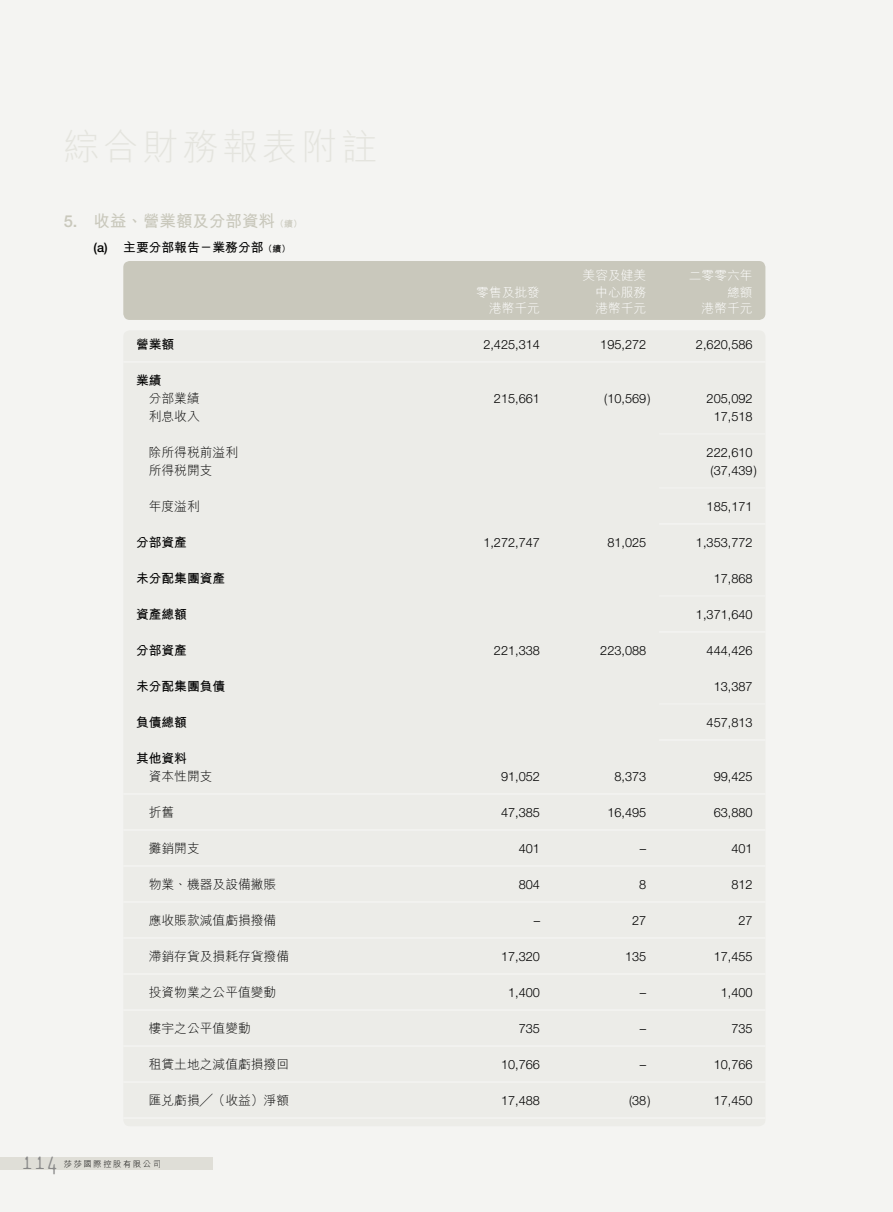
<style>
.page{position:relative;width:893px;height:1212px;background:#f4f4f2}
.page>*{position:absolute;margin:0;border:0;box-sizing:border-box;transform-origin:0 0}
.t1{font:100 27px "Platelet";color:#898989}
.t2{font:700 16.5px "M Hei HK";color:#c9c8bc}
.t3{font:300 12.75px "Helvetica Neue";color:#000}
.t4{font:300 12.75px "M Hei HK";color:#000}
.t5{font:700 12.75px "M Hei HK";color:#000}
.t6{font:300 12.75px "M Hei HK";color:#fff}
.t7{font:300 8.25px "M Hei HK";letter-spacing:.2em;color:#000}
.s1{font-family:"Helvetica Neue";font-weight:500}
.s2{font-size:9px}
</style>
<div class="page">
<div style="left:0;top:1157px;width:213px;height:12px;background:#dfded7"></div>
<div style="left:123px;top:330px;width:642px;height:796px;background:#ecece8;border-radius:6px"></div>
<div style="left:123px;top:261px;width:642px;height:59px;background:#c9c8bc;border-radius:6px"></div>
<hr style="left:123px;top:361px;width:642px;height:2px;background:#f4f4f2">
<hr style="left:659px;top:433px;width:106px;height:1px;background:#f4f4f2">
<hr style="left:659px;top:487px;width:106px;height:1px;background:#f4f4f2">
<hr style="left:659px;top:523px;width:106px;height:2px;background:#f4f4f2">
<hr style="left:659px;top:595px;width:106px;height:1px;background:#f4f4f2">
<hr style="left:659px;top:631px;width:106px;height:2px;background:#f4f4f2">
<hr style="left:659px;top:703px;width:106px;height:1px;background:#f4f4f2">
<hr style="left:659px;top:739px;width:106px;height:2px;background:#f4f4f2">
<hr style="left:123px;top:793px;width:642px;height:2px;background:#f4f4f2">
<hr style="left:123px;top:829px;width:642px;height:2px;background:#f4f4f2">
<hr style="left:123px;top:865px;width:642px;height:2px;background:#f4f4f2">
<hr style="left:123px;top:901px;width:642px;height:2px;background:#f4f4f2">
<hr style="left:123px;top:937px;width:642px;height:2px;background:#f4f4f2">
<hr style="left:123px;top:973px;width:642px;height:2px;background:#f4f4f2">
<hr style="left:123px;top:1009px;width:642px;height:2px;background:#f4f4f2">
<hr style="left:123px;top:1045px;width:642px;height:2px;background:#f4f4f2">
<hr style="left:123px;top:1081px;width:642px;height:2px;background:#f4f4f2">
<hr style="left:123px;top:1117px;width:642px;height:2px;background:#f4f4f2">
<p class="t2" style="left:64px;top:209px;width:240px"><span class="s1">5.</span> 收益、營業額及分部資料<span class="s2">（續）</span></p>
<p class="t5" style="left:94px;top:238px;width:199px"><span class="s1">(a)</span> 主要分部報告－業務分部<span class="s2">（續）</span></p>
<p class="t6" style="left:583px;top:266px;width:65px">美容及健美</p>
<p class="t6" style="left:689px;top:266px;width:65px">二零零六年</p>
<p class="t6" style="left:476px;top:283px;width:65px">零售及批發</p>
<p class="t6" style="left:595px;top:283px;width:52px">中心服務</p>
<p class="t6" style="left:727px;top:283px;width:27px">總額</p>
<p class="t6" style="left:489px;top:299px;width:52px">港幣千元</p>
<p class="t6" style="left:595px;top:299px;width:52px">港幣千元</p>
<p class="t6" style="left:702px;top:299px;width:52px">港幣千元</p>
<p class="t5" style="left:136px;top:335px;width:40px">營業額</p>
<p class="t3" style="left:483px;top:337px;width:58px">2,425,314</p>
<p class="t3" style="left:600px;top:337px;width:48px">195,272</p>
<p class="t3" style="left:696px;top:337px;width:58px">2,620,586</p>
<p class="t5" style="left:136px;top:371px;width:27px">業績</p>
<p class="t4" style="left:149px;top:389px;width:53px">分部業績</p>
<p class="t3" style="left:494px;top:391px;width:48px">215,661</p>
<p class="t3" style="left:604px;top:391px;width:48px">(10,569)</p>
<p class="t3" style="left:707px;top:391px;width:48px">205,092</p>
<p class="t4" style="left:149px;top:407px;width:53px">利息收入</p>
<p class="t3" style="left:714px;top:409px;width:40px">17,518</p>
<p class="t4" style="left:149px;top:443px;width:91px">除所得稅前溢利</p>
<p class="t3" style="left:707px;top:445px;width:48px">222,610</p>
<p class="t4" style="left:149px;top:461px;width:65px">所得稅開支</p>
<p class="t3" style="left:711px;top:463px;width:48px">(37,439)</p>
<p class="t4" style="left:149px;top:497px;width:53px">年度溢利</p>
<p class="t3" style="left:707px;top:499px;width:48px">185,171</p>
<p class="t5" style="left:136px;top:533px;width:52px">分部資產</p>
<p class="t3" style="left:483px;top:535px;width:58px">1,272,747</p>
<p class="t3" style="left:607px;top:535px;width:40px">81,025</p>
<p class="t3" style="left:696px;top:535px;width:58px">1,353,772</p>
<p class="t5" style="left:136px;top:569px;width:91px">未分配集團資產</p>
<p class="t3" style="left:714px;top:571px;width:40px">17,868</p>
<p class="t5" style="left:136px;top:605px;width:52px">資產總額</p>
<p class="t3" style="left:696px;top:607px;width:58px">1,371,640</p>
<p class="t5" style="left:136px;top:641px;width:52px">分部資產</p>
<p class="t3" style="left:494px;top:643px;width:48px">221,338</p>
<p class="t3" style="left:600px;top:643px;width:48px">223,088</p>
<p class="t3" style="left:707px;top:643px;width:48px">444,426</p>
<p class="t5" style="left:136px;top:677px;width:91px">未分配集團負債</p>
<p class="t3" style="left:714px;top:679px;width:40px">13,387</p>
<p class="t5" style="left:136px;top:713px;width:52px">負債總額</p>
<p class="t3" style="left:707px;top:715px;width:48px">457,813</p>
<p class="t5" style="left:136px;top:749px;width:52px">其他資料</p>
<p class="t4" style="left:149px;top:767px;width:65px">資本性開支</p>
<p class="t3" style="left:501px;top:769px;width:40px">91,052</p>
<p class="t3" style="left:614px;top:769px;width:33px">8,373</p>
<p class="t3" style="left:714px;top:769px;width:40px">99,425</p>
<p class="t4" style="left:149px;top:803px;width:27px">折舊</p>
<p class="t3" style="left:501px;top:805px;width:40px">47,385</p>
<p class="t3" style="left:607px;top:805px;width:40px">16,495</p>
<p class="t3" style="left:714px;top:805px;width:40px">63,880</p>
<p class="t4" style="left:149px;top:839px;width:53px">攤銷開支</p>
<p class="t3" style="left:519px;top:841px;width:23px">401</p>
<p class="t3" style="left:640px;top:841px;width:8px">–</p>
<p class="t3" style="left:731px;top:841px;width:23px">401</p>
<p class="t4" style="left:149px;top:875px;width:129px">物業、機器及設備撇賬</p>
<p class="t3" style="left:519px;top:877px;width:23px">804</p>
<p class="t3" style="left:639px;top:877px;width:9px">8</p>
<p class="t3" style="left:731px;top:877px;width:23px">812</p>
<p class="t4" style="left:149px;top:911px;width:129px">應收賬款減值虧損撥備</p>
<p class="t3" style="left:534px;top:913px;width:8px">–</p>
<p class="t3" style="left:632px;top:913px;width:16px">27</p>
<p class="t3" style="left:738px;top:913px;width:16px">27</p>
<p class="t4" style="left:149px;top:947px;width:142px">滯銷存貨及損耗存貨撥備</p>
<p class="t3" style="left:501px;top:949px;width:40px">17,320</p>
<p class="t3" style="left:625px;top:949px;width:23px">135</p>
<p class="t3" style="left:714px;top:949px;width:40px">17,455</p>
<p class="t4" style="left:149px;top:983px;width:129px">投資物業之公平值變動</p>
<p class="t3" style="left:508px;top:985px;width:33px">1,400</p>
<p class="t3" style="left:640px;top:985px;width:8px">–</p>
<p class="t3" style="left:721px;top:985px;width:33px">1,400</p>
<p class="t4" style="left:149px;top:1019px;width:103px">樓宇之公平值變動</p>
<p class="t3" style="left:519px;top:1021px;width:23px">735</p>
<p class="t3" style="left:640px;top:1021px;width:8px">–</p>
<p class="t3" style="left:731px;top:1021px;width:23px">735</p>
<p class="t4" style="left:149px;top:1055px;width:142px">租賃土地之減值虧損撥回</p>
<p class="t3" style="left:501px;top:1057px;width:40px">10,766</p>
<p class="t3" style="left:640px;top:1057px;width:8px">–</p>
<p class="t3" style="left:714px;top:1057px;width:40px">10,766</p>
<p class="t4" style="left:149px;top:1091px;width:142px">匯兌虧損╱（收益）淨額</p>
<p class="t3" style="left:501px;top:1093px;width:40px">17,488</p>
<p class="t3" style="left:629px;top:1093px;width:23px">(38)</p>
<p class="t3" style="left:714px;top:1093px;width:40px">17,450</p>
<h1 class="t1" style="left:21px;top:1151px;width:39px">114</h1>
<p class="t7" style="left:64px;top:1158px;width:99px">莎莎國際控股有限公司</p>
</div>
